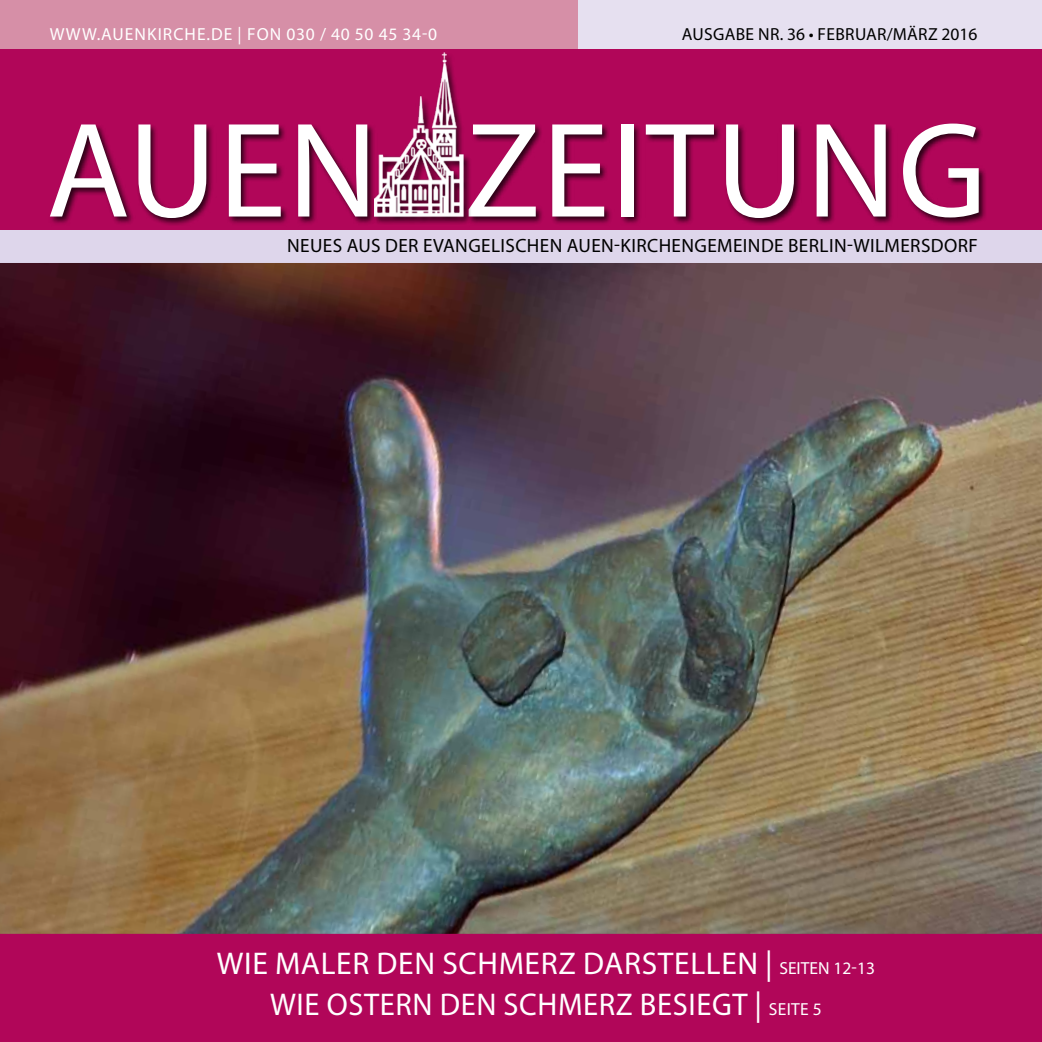
<style>
.page{position:relative;width:1042px;height:1042px;background:#fff}
.page>*{position:absolute;margin:0;border:0;box-sizing:border-box;transform-origin:0 0}
.t1{font:136.5px "Myriad Pro";letter-spacing:.015em;color:#fff}
.t2{font:31.5px "Myriad Pro";letter-spacing:.02em;color:#fff}
.t3{font:19.25px "Myriad Pro";letter-spacing:.02em;color:#000}
.t4{font:17.5px "Myriad Pro";letter-spacing:.06em;color:#fff}
.t5{font:17.5px "Myriad Pro";letter-spacing:.02em;color:#000}
.s1{font-size:17.5px}
</style>
<div class="page">
<div style="left:0;top:914px;width:1042px;height:128px;background:#b10659"></div>
<div style="left:0;top:218px;width:1042px;height:52px;background:#ded6eb"></div>
<div style="left:0;top:27px;width:1042px;height:202px;background:#b10659"></div>
<div style="left:0;top:0;width:1042px;height:49px;background:#d68fa7"></div>
<div style="left:578px;top:0;width:464px;height:49px;background:#e6e0f0"></div>
<img style="left:0;top:263px;width:1042px;height:671px">
<div style="left:48px;top:122px;width:938px;height:104px;background:#000;opacity:.75"></div>
<div style="left:372px;top:51px;width:100px;height:173px;background:#000;opacity:.75"></div>
<img style="left:374px;top:52px;width:94px;height:172px">
<p class="t4" style="left:50px;top:23px;width:17px">WWW</p>
<p class="t4" style="left:97px;top:23px;width:342px">.AUENKIRCHE.DE | FON 030 / 40 50 45 34-0</p>
<p class="t5" style="left:682px;top:23px;width:297px">AUSGABE NR. 36 • FEBRUAR/MÄRZ 2016</p>
<h1 class="t1" style="left:288px;top:87px;width:91px">N</h1>
<h1 class="t1" style="left:464px;top:87px;width:523px">ZEITUNG</h1>
<p class="t3" style="left:468px;top:233px;width:511px">GELISCHEN AUEN-KIRCHENGEMEINDE BERLIN-WILMERSDORF</p>
<h1 class="t1" style="left:46px;top:87px;width:154px">AUE</h1>
<p class="t3" style="left:287px;top:233px;width:169px">NEUES AUS DER EVAN</p>
<p class="t2" style="left:217px;top:944px;width:571px">WIE MALER DEN SCHMERZ DARSTELLEN | <span class="s1">SEITE</span></p>
<p class="t4" style="left:818px;top:957px;width:58px">N 12-13</p>
<p class="t2" style="left:270px;top:985px;width:553px">WIE OSTERN DEN SCHMERZ BESIEGT | <span class="s1">SEITE 5</span></p>
</div>
